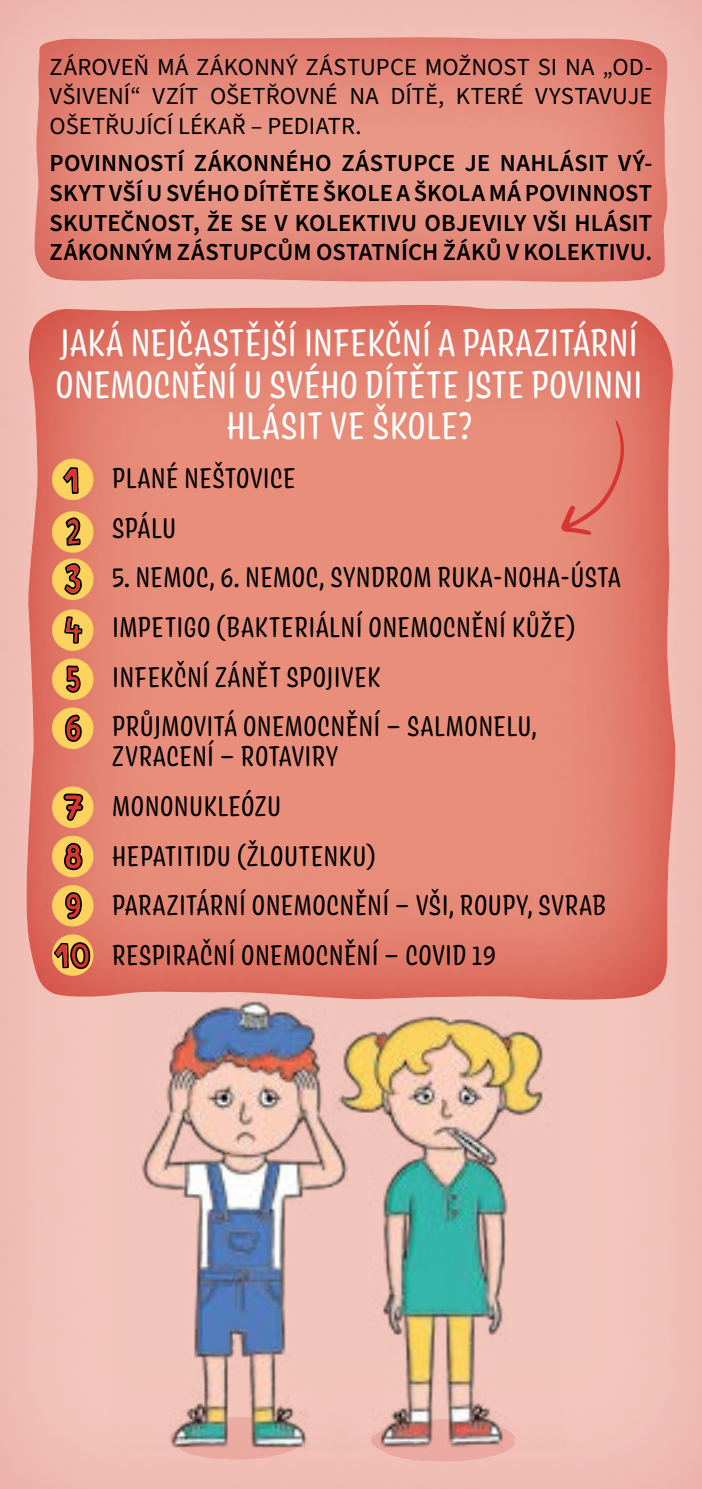
<style>
.page{position:relative;width:702px;height:1489px;background:#fff}
.page>*{position:absolute;margin:0;border:0;box-sizing:border-box;transform-origin:0 0}
.t1{font:40.25px/41.2px "Coniferous";letter-spacing:-.02em;color:#fff;text-align:center}
.t2{font:30px/49.5px "Coniferous";letter-spacing:-.01em;color:#000}
.t3{font:600 24.5px/29.8px "Source Sans Pro";letter-spacing:.01em;color:#000;text-align:justify}
.t4{font:24.5px/29.8px "Source Sans Pro";color:#000;text-align:justify}
</style>
<div class="page">
<div style="left:0;top:0;width:702px;height:1488px;background:#f1c0b7"></div>
<div style="left:12px;top:20px;width:676px;height:262px;background:#d73534;opacity:.75"></div>
<div style="left:3px;top:285px;width:693px;height:715px;background:#d73534;opacity:.75"></div>
<svg style="left:52px;top:458px;width:42px;height:42px"></svg>
<svg style="left:52px;top:511px;width:42px;height:41px"></svg>
<svg style="left:52px;top:558px;width:42px;height:42px"></svg>
<svg style="left:52px;top:609px;width:42px;height:42px"></svg>
<svg style="left:52px;top:658px;width:42px;height:42px"></svg>
<svg style="left:52px;top:707px;width:42px;height:42px"></svg>
<svg style="left:52px;top:786px;width:42px;height:42px"></svg>
<svg style="left:52px;top:835px;width:42px;height:42px"></svg>
<svg style="left:52px;top:885px;width:42px;height:41px"></svg>
<svg style="left:52px;top:934px;width:42px;height:41px"></svg>
<svg style="left:561px;top:420px;width:64px;height:115px"></svg>
<div style="left:147px;top:1399px;width:177px;height:60px;background:#d73534;opacity:.75"></div>
<div style="left:349px;top:1401px;width:187px;height:60px;background:#d73534;opacity:.75"></div>
<img style="left:110px;top:992px;width:222px;height:458px">
<img style="left:332px;top:992px;width:234px;height:458px">
<p class="t4" style="left:50px;top:52px;width:604px">ZÁROVEŇ MÁ ZÁKONNÝ ZÁSTUPCE MOŽNOST SI NA „OD-VŠIVENÍ“ VZÍT OŠETŘOVNÉ NA DÍTĚ, KTERÉ VYSTAVUJE OŠETŘUJÍCÍ LÉKAŘ – PEDIATR.</p>
<p class="t3" style="left:50px;top:149px;width:604px">POVINNOSTÍ ZÁKONNÉHO ZÁSTUPCE JE NAHLÁSIT VÝ-SKYT VŠÍ U SVÉHO DÍTĚTE ŠKOLE A ŠKOLA MÁ POVINNOST SKUTEČNOST, ŽE SE V KOLEKTIVU OBJEVILY VŠI HLÁSIT ZÁKONNÝM ZÁSTUPCŮM OSTATNÍCH ŽÁKŮ V KOLEKTIVU.</p>
<h1 class="t1" style="left:55px;top:321px;width:589px">JAKÁ NEJČASTĚJŠÍ INFEKČNÍ A PARAZITÁRNÍ<br>ONEMOCNĚNÍ U SVÉHO DÍTĚTE JSTE POVINNI<br>HLÁSIT VE ŠKOLE?</h1>
<p class="t2" style="left:112px;top:452px;width:185px">PLANÉ NEŠTOVICE<br>SPÁLU</p>
<p class="t2" style="left:112px;top:551px;width:510px">5. NEMOC, 6. NEMOC, SYNDROM RUKA-NOHA-ÚSTA IMPETIGO (BAKTERIÁLNÍ ONEMOCNĚNÍ KŮŽE)<br>INFEKČNÍ ZÁNĚT SPOJIVEK<br>PRŮJMOVITÁ ONEMOCNĚNÍ – SALMONELU,</p>
<p class="t2" style="left:112px;top:730px;width:496px">ZVRACENÍ – ROTAVIRY<br>MONONUKLEÓZU<br>HEPATITIDU (ŽLOUTENKU)<br>PARAZITÁRNÍ ONEMOCNĚNÍ – VŠI, ROUPY, SVRAB<br>RESPIRAČNÍ ONEMOCNĚNÍ – COVID 19</p>
</div>
